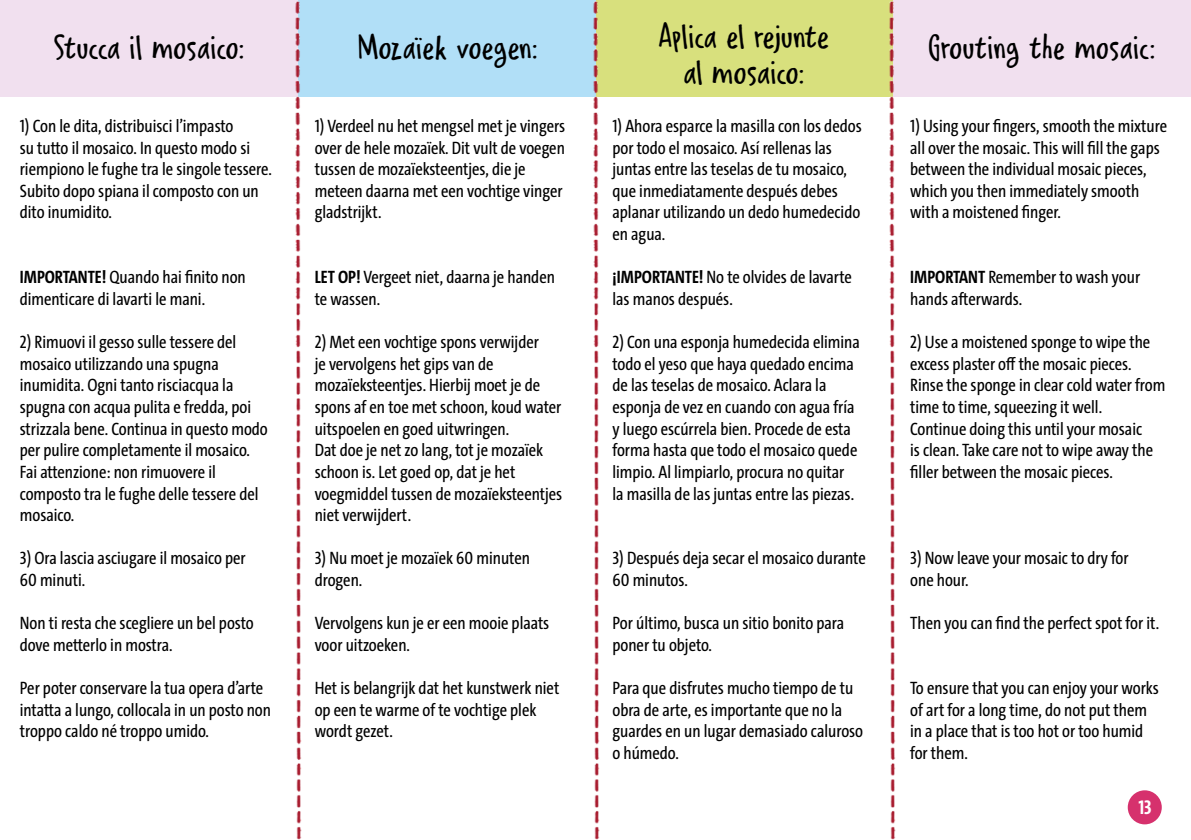
<style>
.page{position:relative;width:1191px;height:840px;background:#fff}
.page>*{position:absolute;margin:0;border:0;box-sizing:border-box;transform-origin:0 0}
.t1{font:36px/36px "Delivery Note";letter-spacing:.02em;color:#000;text-align:center}
.t2{font:700 20px "The Sans Cd LF7";color:#fff}
.t3{font:18px/21.6px "The Sans Cd LF5 Plain";color:#000}
.s1{font-family:"The Sans Cd LF7";font-weight:700}
</style>
<div class="page">
<div style="left:893px;top:0;width:298px;height:96px;background:#f1e0ef"></div>
<div style="left:595px;top:0;width:298px;height:96px;background:#d8e07d"></div>
<div style="left:298px;top:0;width:297px;height:96px;background:#b1dff7"></div>
<div style="left:0;top:0;width:298px;height:96px;background:#f1e0ef"></div>
<img style="left:282px;top:1px;width:33px;height:838px">
<img style="left:580px;top:0;width:33px;height:839px">
<img style="left:876px;top:1px;width:32px;height:838px">
<div style="left:1127px;top:789px;width:34px;height:34px;background:#d6316d;border-radius:50%"></div>
<h1 class="t1" style="left:54px;top:30px;width:191px">Stucca il mosaico:</h1>
<h1 class="t1" style="left:358px;top:30px;width:180px">Mozaïek voegen:</h1>
<h1 class="t1" style="left:658px;top:18px;width:172px">Aplica el rejunte al mosaico:</h1>
<h1 class="t1" style="left:928px;top:30px;width:228px">Grouting the mosaic:</h1>
<p class="t3" style="left:20px;top:114px;width:254px">1) Con le dita, distribuisci l’impasto<br>su tutto il mosaico. In questo modo si riempiono le fughe tra le singole tessere.<br>Subito dopo spiana il composto con un dito inumidito.</p>
<p class="t3" style="left:315px;top:114px;width:252px">1) Verdeel nu het mengsel met je vingers over de hele mozaïek. Dit vult de voegen tussen de mozaïeksteentjes, die je meteen daarna met een vochtige vinger gladstrijkt.</p>
<p class="t3" style="left:612px;top:114px;width:251px">1) Ahora esparce la masilla con los dedos por todo el mosaico. Así rellenas las juntas entre las teselas de tu mosaico, que inmediatamente después debes aplanar utilizando un dedo humedecido en agua.</p>
<p class="t3" style="left:612px;top:266px;width:241px"><span class="s1">¡IMPORTANTE!</span> No te olvides de lavarte las manos después.</p>
<p class="t3" style="left:612px;top:330px;width:249px">2) Con una esponja humedecida elimina todo el yeso que haya quedado encima de las teselas de mosaico. Aclara la esponja de vez en cuando con agua fría y luego escúrrela bien. Procede de esta forma hasta que todo el mosaico quede limpio. Al limpiarlo, procura no quitar la masilla de las juntas entre las piezas.</p>
<p class="t3" style="left:910px;top:114px;width:258px">1) Using your fingers, smooth the mixture all over the mosaic. This will fill the gaps between the individual mosaic pieces, which you then immediately smooth with a moistened finger.</p>
<p class="t3" style="left:20px;top:266px;width:227px"><span class="s1">IMPORTANTE!</span> Quando hai finito non dimenticare di lavarti le mani.</p>
<p class="t3" style="left:20px;top:330px;width:249px">2) Rimuovi il gesso sulle tessere del mosaico utilizzando una spugna inumidita. Ogni tanto risciacqua la spugna con acqua pulita e fredda, poi strizzala bene. Continua in questo modo per pulire completamente il mosaico.<br>Fai attenzione: non rimuovere il composto tra le fughe delle tessere del mosaico.</p>
<p class="t3" style="left:20px;top:546px;width:227px">3) Ora lascia asciugare il mosaico per<br>60 minuti.</p>
<p class="t3" style="left:20px;top:611px;width:235px">Non ti resta che scegliere un bel posto dove metterlo in mostra.</p>
<p class="t3" style="left:20px;top:676px;width:253px">Per poter conservare la tua opera d’arte intatta a lungo, collocala in un posto non troppo caldo né troppo umido.</p>
<p class="t3" style="left:315px;top:266px;width:242px"><span class="s1">LET OP!</span> Vergeet niet, daarna je handen te wassen.</p>
<p class="t3" style="left:315px;top:330px;width:249px">2) Met een vochtige spons verwijder<br>je vervolgens het gips van de mozaïeksteentjes. Hierbij moet je de spons af en toe met schoon, koud water uitspoelen en goed uitwringen.<br>Dat doe je net zo lang, tot je mozaïek schoon is. Let goed op, dat je het voegmiddel tussen de mozaïeksteentjes niet verwijdert.</p>
<p class="t3" style="left:315px;top:546px;width:217px">3) Nu moet je mozaïek 60 minuten drogen.</p>
<p class="t3" style="left:315px;top:611px;width:236px">Vervolgens kun je er een mooie plaats voor uitzoeken.</p>
<p class="t3" style="left:315px;top:676px;width:246px">Het is belangrijk dat het kunstwerk niet op een te warme of te vochtige plek wordt gezet.</p>
<p class="t3" style="left:910px;top:266px;width:231px"><span class="s1">IMPORTANT</span> Remember to wash your hands afterwards.</p>
<p class="t3" style="left:910px;top:330px;width:257px">2) Use a moistened sponge to wipe the excess plaster off the mosaic pieces.<br>Rinse the sponge in clear cold water from time to time, squeezing it well.<br>Continue doing this until your mosaic<br>is clean. Take care not to wipe away the filler between the mosaic pieces.</p>
<p class="t3" style="left:612px;top:546px;width:255px">3) Después deja secar el mosaico durante<br>60 minutos.</p>
<p class="t3" style="left:612px;top:611px;width:233px">Por último, busca un sitio bonito para poner tu objeto.</p>
<p class="t3" style="left:612px;top:676px;width:252px">Para que disfrutes mucho tiempo de tu obra de arte, es importante que no la guardes en un lugar demasiado caluroso o húmedo.</p>
<p class="t3" style="left:910px;top:546px;width:220px">3) Now leave your mosaic to dry for one hour.</p>
<p class="t3" style="left:910px;top:611px;width:251px">Then you can find the perfect spot for it.</p>
<p class="t3" style="left:910px;top:676px;width:250px">To ensure that you can enjoy your works of art for a long time, do not put them in a place that is too hot or too humid for them.</p>
<p class="t2" style="left:1138px;top:793px;width:15px">13</p>
</div>
